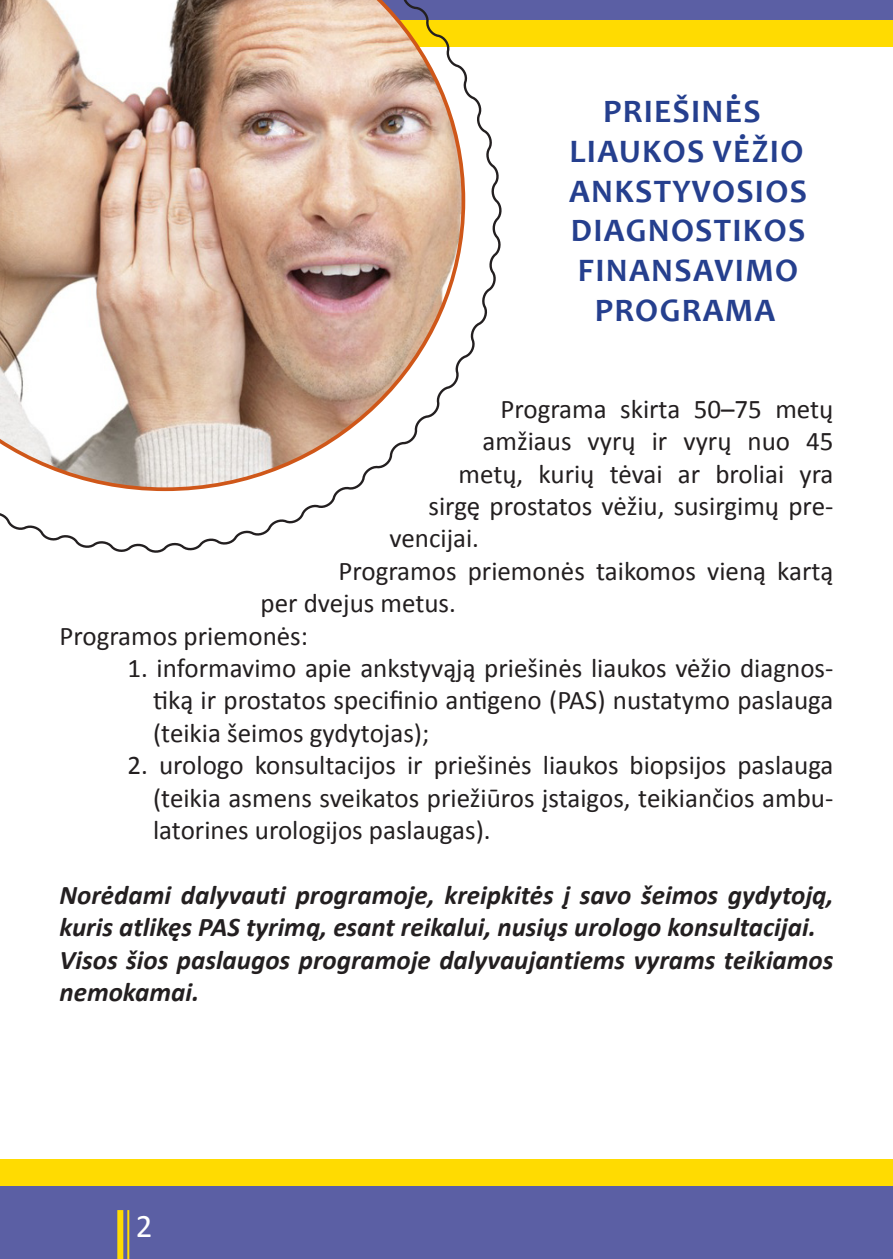
<style>
.page{position:relative;width:893px;height:1259px;background:#fff}
.page>*{position:absolute;margin:0;border:0;box-sizing:border-box;transform-origin:0 0}
.t1{font:700 33px/39.6px "Candara";letter-spacing:.04em;color:#253f8e}
.t2{font:33px "Calibri";color:#fff}
.List_Paragraph{font:27px/32.4px "Calibri";color:#231f20;text-align:justify}
.t3{font:italic 700 27px/32.4px "Calibri";color:#231f20}
</style>
<div class="page">
<div style="left:0;top:1159px;width:893px;height:100px;background:#ffdb01"></div>
<div style="left:0;top:0;width:893px;height:47px;background:#ffdb01"></div>
<div style="left:0;top:1186px;width:893px;height:73px;background:#5b5fa4"></div>
<div style="left:0;top:0;width:893px;height:19px;background:#5b5fa4"></div>
<div style="left:117px;top:1210px;width:6px;height:49px;background:#ffdb01"></div>
<hr style="left:127px;top:1210px;width:2px;height:49px;background:#ffdb01">
<svg style="left:0;top:19px;width:505px;height:534px"></svg>
<img style="left:0;top:0;width:465px;height:491px">
<p class="t1" style="left:603px;top:92px;width:159px">PRIEŠINĖS</p>
<p class="t1" style="left:569px;top:132px;width:235px">LIAUKOS VĖŽIO</p>
<p class="t1" style="left:569px;top:171px;width:239px">ANKSTYVOSIOS</p>
<p class="t1" style="left:571px;top:211px;width:236px">DIAGNOSTIKOS<br>FINANSAVIMO</p>
<p class="t1" style="left:595px;top:290px;width:182px">PROGRAMA</p>
<p class="List_Paragraph" style="left:501px;top:391px;width:334px">Programa skirta 50–75 metų</p>
<p class="List_Paragraph" style="left:483px;top:424px;width:352px">amžiaus vyrų ir vyrų nuo 45</p>
<p class="List_Paragraph" style="left:459px;top:456px;width:376px">metų, kurių tėvai ar broliai yra</p>
<p class="List_Paragraph" style="left:429px;top:488px;width:406px">sirgę prostatos vėžiu, susirgimų pre-</p>
<p class="List_Paragraph" style="left:390px;top:521px;width:91px">vencijai.</p>
<p class="List_Paragraph" style="left:261px;top:553px;width:574px;text-indent:78px">Programos priemonės taikomos vieną kartą per dvejus metus.</p>
<p class="List_Paragraph" style="left:60px;top:618px;width:250px">Programos priemonės:</p>
<p class="List_Paragraph" style="left:153px;top:650px;width:682px;text-indent:-26px">1. informavimo apie ankstyvąją priešinės liaukos vėžio diagnos&shy;tiką ir prostatos specifinio antigeno (PAS) nustatymo paslauga (teikia šeimos gydytojas);</p>
<p class="List_Paragraph" style="left:153px;top:748px;width:682px;text-indent:-26px">2. urologo konsultacijos ir priešinės liaukos biopsijos paslauga (teikia asmens sveikatos priežiūros įstaigos, teikiančios ambu&shy;latorines urologijos paslaugas).</p>
<p class="t3" style="left:60px;top:877px;width:775px">Norėdami dalyvauti programoje, kreipkitės į savo šeimos gydytoją, kuris atlikęs PAS tyrimą, esant reikalui, nusiųs urologo konsultacijai.</p>
<p class="t3" style="left:60px;top:942px;width:775px">Visos šios paslaugos programoje dalyvaujantiems vyrams teikiamos nemokamai.</p>
<p class="t2" style="left:136px;top:1205px;width:18px">2</p>
</div>
